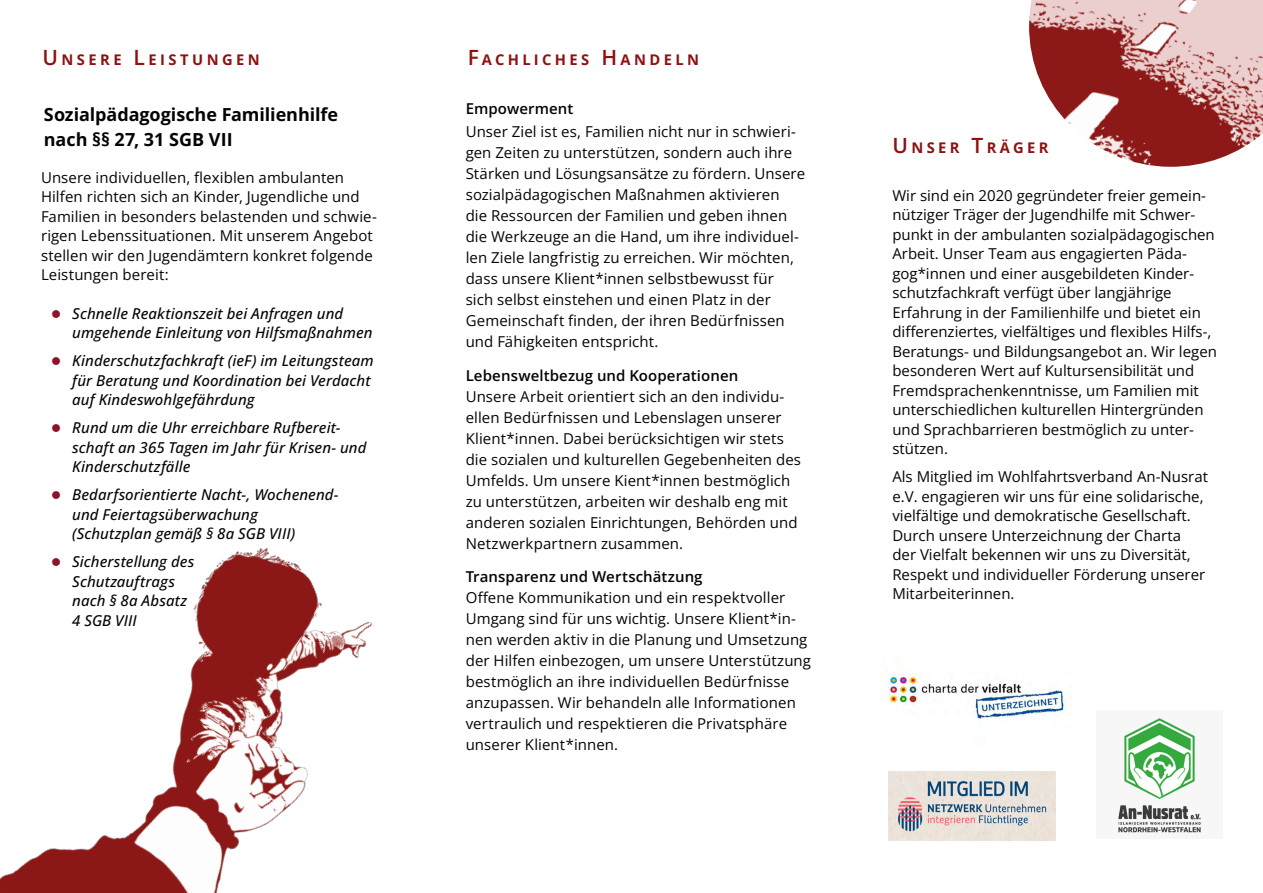
<style>
.page{position:relative;width:1263px;height:893px;background:#fff}
.page>*{position:absolute;margin:0;border:0;box-sizing:border-box;transform-origin:0 0}
.t1{font:700 18px/25.5px "Open Sans";letter-spacing:-.005em;color:#030405}
.t2{font:15px/19.5px "Open Sans";letter-spacing:.005em;color:#030405}
.t3{font:italic 500 15px/19.5px "Open Sans";letter-spacing:.005em;color:#030405}
.t4{font:600 15px "Open Sans";letter-spacing:.005em;color:#030405}
.t5{font:700 14.7px "Open Sans";letter-spacing:.23em;color:#8d1211}
.s1{font-weight:600;font-size:21px}
</style>
<div class="page">
<img style="left:0;top:548px;width:372px;height:345px">
<img style="left:887px;top:674px;width:180px;height:46px">
<img style="left:888px;top:772px;width:167px;height:68px">
<img style="left:1118px;top:718px;width:83px;height:115px">
<img style="left:1029px;top:0;width:234px;height:167px">
<svg style="left:0;top:889px;width:11px;height:4px"></svg>
<svg style="left:52px;top:558px;width:8px;height:8px"></svg>
<p class="t5" style="left:43px;top:50px;width:219px"><span class="s1">U</span>NSERE <span class="s1">L</span>EISTUNGEN</p>
<p class="t1" style="left:44px;top:101px;width:296px">Sozialpädagogische Familienhilfe nach §§ 27, 31 SGB VII</p>
<p class="t2" style="left:41px;top:167px;width:337px">Unsere individuellen, flexiblen ambulanten Hilfen richten sich an Kinder, Jugendliche und Familien in besonders belastenden und schwie&shy;rigen Lebenssituationen. Mit unserem Angebot stellen wir den Jugendämtern konkret folgende Leistungen bereit:</p>
<p class="t3" style="left:72px;top:303px;width:302px">Schnelle Reaktionszeit bei Anfragen und umgehende Einleitung von Hilfsmaßnahmen</p>
<p class="t3" style="left:72px;top:350px;width:303px">Kinderschutzfachkraft (ieF) im Leitungsteam für Beratung und Koordination bei Verdacht auf Kindeswohlgefährdung</p>
<p class="t3" style="left:72px;top:417px;width:296px">Rund um die Uhr erreichbare Rufbereit&shy;schaft an 365 Tagen im Jahr für Krisen- und<br>Kinderschutzfälle</p>
<p class="t3" style="left:72px;top:484px;width:268px">Bedarfsorientierte Nacht-, Wochenend&shy;und Feiertagsüberwachung (Schutzplan gemäß § 8a SGB VIII)</p>
<p class="t3" style="left:72px;top:551px;width:124px">Sicherstellung des<br>Schutzauftrags nach § 8a Absatz<br>4 SGB VIII</p>
<p class="t5" style="left:468px;top:50px;width:233px"><span class="s1">F</span>ACHLICHES <span class="s1">H</span>ANDELN</p>
<p class="t4" style="left:466px;top:99px;width:109px">Empowerment</p>
<p class="t2" style="left:466px;top:121px;width:341px;line-height:21px">Unser Ziel ist es, Familien nicht nur in schwieri&shy;gen Zeiten zu unterstützen, sondern auch ihre Stärken und Lösungsansätze zu fördern. Unsere sozialpädagogischen Maßnahmen aktivieren<br>die Ressourcen der Familien und geben ihnen die Werkzeuge an die Hand, um ihre individuel&shy;len Ziele langfristig zu erreichen. Wir möchten, dass unsere Klient*innen selbstbewusst für<br>sich selbst einstehen und einen Platz in der Gemeinschaft finden, der ihren Bedürfnissen und Fähigkeiten entspricht.</p>
<p class="t4" style="left:466px;top:365px;width:274px">Lebensweltbezug und Kooperationen</p>
<p class="t2" style="left:466px;top:385px;width:337px;line-height:21px">Unsere Arbeit orientiert sich an den individu&shy;ellen Bedürfnissen und Lebenslagen unserer Klient*innen. Dabei berücksichtigen wir stets die sozialen und kulturellen Gegebenheiten des Umfelds. Um unsere Kient*innen bestmöglich zu unterstützen, arbeiten wir deshalb eng mit anderen sozialen Einrichtungen, Behörden und Netzwerkpartnern zusammen.</p>
<p class="t4" style="left:466px;top:567px;width:238px">Transparenz und Wertschätzung</p>
<p class="t2" style="left:466px;top:587px;width:347px;line-height:21px">Offene Kommunikation und ein respektvoller Umgang sind für uns wichtig. Unsere Klient*in&shy;nen werden aktiv in die Planung und Umsetzung der Hilfen einbezogen, um unsere Unterstützung bestmöglich an ihre individuellen Bedürfnisse anzupassen. Wir behandeln alle Informationen vertraulich und respektieren die Privatsphäre unserer Klient*innen.</p>
<p class="t5" style="left:892px;top:138px;width:158px"><span class="s1">U</span>NSER <span class="s1">T</span>RÄGER</p>
<p class="t2" style="left:892px;top:185px;width:326px">Wir sind ein 2020 gegründeter freier gemein&shy;nütziger Träger der Jugendhilfe mit Schwer&shy;punkt in der ambulanten sozialpädagogischen Arbeit. Unser Team aus engagierten Päda&shy;gog*innen und einer ausgebildeten Kinder&shy;schutzfachkraft verfügt über langjährige Erfahrung in der Familienhilfe und bietet ein differenziertes, vielfältiges und flexibles Hilfs-, Beratungs- und Bildungsangebot an. Wir legen besonderen Wert auf Kultursensibilität und Fremdsprachenkenntnisse, um Familien mit unterschiedlichen kulturellen Hintergründen und Sprachbarrieren bestmöglich zu unter&shy;stützen.</p>
<p class="t2" style="left:892px;top:467px;width:317px">Als Mitglied im Wohlfahrtsverband An-Nusrat e.V. engagieren wir uns für eine solidarische, vielfältige und demokratische Gesellschaft.<br>Durch unsere Unterzeichnung der Charta der Vielfalt bekennen wir uns zu Diversität, Respekt und individueller Förderung unserer Mitarbeiterinnen.</p>
</div>
